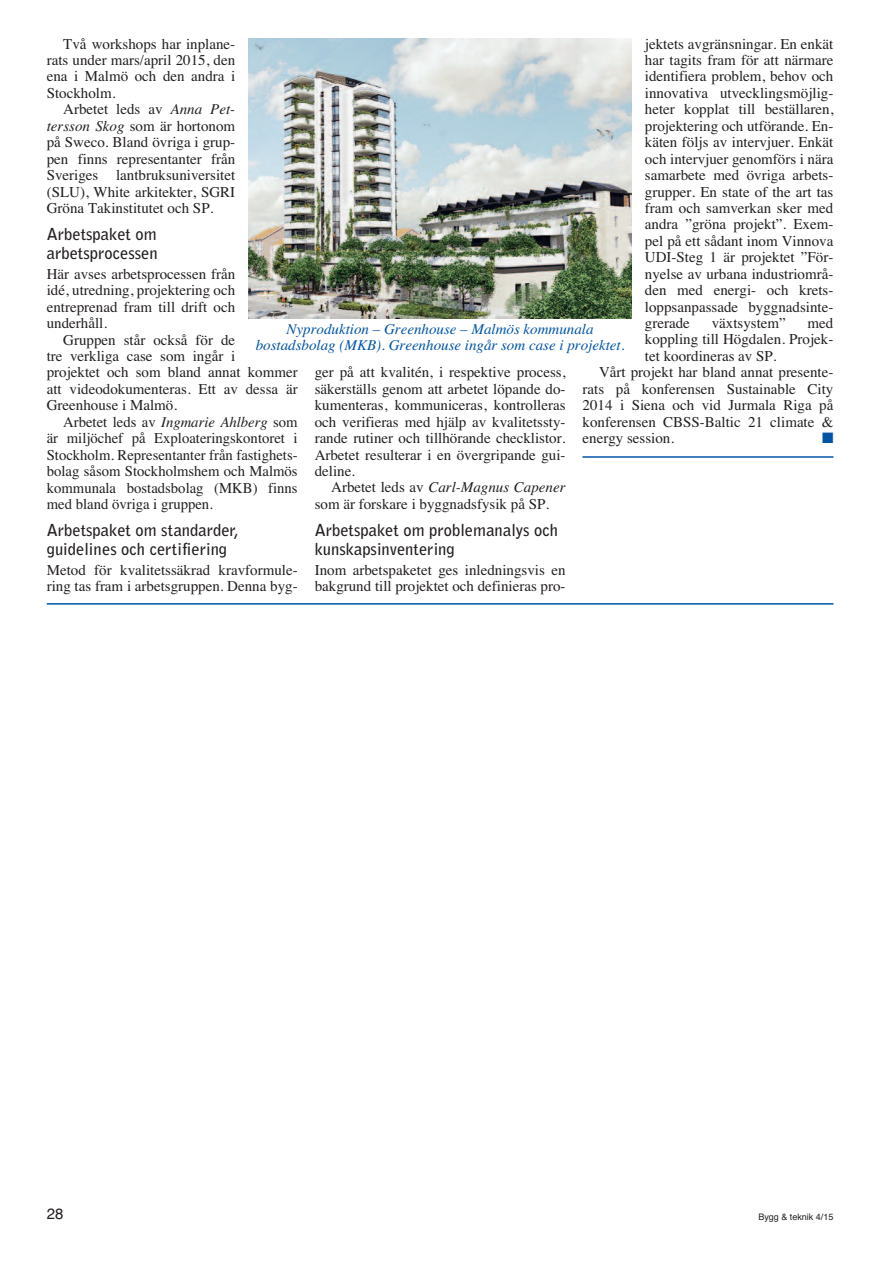
<style>
.page{position:relative;width:893px;height:1263px;background:#fff}
.page>*{position:absolute;margin:0;border:0;box-sizing:border-box;transform-origin:0 0}
.t1{font:700 16.5px/19.5px "Bell Gothic";color:#231f20}
.t2{font:15px/16.5px "Times";color:#231f20;text-align:justify}
.t3{font:italic 15px/16.5px "Times";color:#0154a6;text-align:center}
.t4{font:15px "Helvetica";color:#231f20}
.t5{font:15px "Zapf Dingbats";color:#0154a6}
.t6{font:9px "Helvetica";color:#231f20}
.s1{font-style:italic}
</style>
<div class="page">
<hr style="left:47px;top:603px;width:786px;height:2px;background:#0154a6">
<hr style="left:582px;top:456px;width:251px;height:2px;background:#0154a6">
<img style="left:249px;top:38px;width:382px;height:281px">
<p class="t2" style="left:47px;top:35px;width:190px;text-indent:17px">Två workshops har inplane&shy;rats under mars/april 2015, den ena i Malmö och den andra i Stockholm.</p>
<p class="t2" style="left:47px;top:101px;width:190px;text-indent:17px">Arbetet leds av <span class="s1">Anna Pet&shy;tersson Skog</span> som är hortonom på Sweco. Bland övriga i grup&shy;pen finns representanter från Sveriges lantbruksuniversitet (SLU), White arkitekter, SGRI Gröna Takinstitutet och SP.</p>
<p class="t1" style="left:47px;top:225px;width:112px">Arbetspaket om arbetsprocessen</p>
<p class="t2" style="left:47px;top:265px;width:190px">Här avses arbetsprocessen från idé, utredning, projektering och entreprenad fram till drift och underhåll.</p>
<p class="t2" style="left:47px;top:331px;width:252px;text-align:left;text-indent:17px">Gruppen står också för de<br>tre verkliga case som ingår i<br>projektet och som bland annat kommer att videodokumenteras. Ett av dessa är<br>Greenhouse i Malmö.</p>
<p class="t2" style="left:47px;top:413px;width:252px;text-indent:17px">Arbetet leds av <span class="s1">Ingmarie Ahlberg</span> som är miljöchef på Exploateringskontoret i Stockholm. Representanter från fastighets&shy;bolag såsom Stockholmshem och Malmös kommunala bostadsbolag (MKB) finns med bland övriga i gruppen.</p>
<p class="t1" style="left:47px;top:521px;width:193px">Arbetspaket om standarder, guidelines och certifiering</p>
<p class="t2" style="left:47px;top:561px;width:252px">Metod för kvalitetssäkrad kravformule&shy;ring tas fram i arbetsgruppen. Denna byg-</p>
<p class="t2" style="left:645px;top:35px;width:190px">jektets avgränsningar. En enkät har tagits fram för att närmare identifiera problem, behov och innovativa utvecklingsmöjlig&shy;heter kopplat till beställaren, projektering och utförande. En&shy;käten följs av intervjuer. Enkät och intervjuer genomförs i nära samarbete med övriga arbets&shy;grupper. En state of the art tas fram och samverkan sker med andra ”gröna projekt”. Exem&shy;pel på ett sådant inom Vinnova UDI-Steg 1 är projektet ”För&shy;nyelse av urbana industriområ&shy;den med energi- och krets&shy;loppsanpassade byggnadsinte&shy;grerade</p>
<p class="t2" style="left:712px;top:315px;width:76px">växtsystem”</p>
<p class="t2" style="left:808px;top:315px;width:27px">med</p>
<p class="t2" style="left:645px;top:331px;width:190px">koppling till Högdalen. Projek-</p>
<p class="t2" style="left:645px;top:347px;width:133px">tet koordineras av SP.</p>
<p class="t2" style="left:599px;top:364px;width:236px">Vårt projekt har bland annat presente-</p>
<p class="t2" style="left:583px;top:380px;width:252px">rats på konferensen Sustainable City</p>
<p class="t2" style="left:583px;top:397px;width:252px">2014 i Siena och vid Jurmala Riga på</p>
<p class="t2" style="left:583px;top:413px;width:252px">konferensen CBSS-Baltic 21 climate &amp;</p>
<p class="t2" style="left:583px;top:430px;width:93px">energy session.</p>
<p class="t5" style="left:822px;top:429px;width:13px">■</p>
<p class="t3" style="left:256px;top:320px;width:370px">Nyproduktion – Greenhouse – Malmös kommunala bostadsbolag (MKB). Greenhouse ingår som case i projektet.</p>
<p class="t2" style="left:315px;top:364px;width:252px">ger på att kvalitén, i respektive process, säkerställs genom att arbetet löpande do&shy;kumenteras, kommuniceras, kontrolleras och verifieras med hjälp av kvalitetssty&shy;rande rutiner och tillhörande checklistor.<br>Arbetet resulterar i en övergripande gui&shy;deline.</p>
<p class="t2" style="left:315px;top:479px;width:252px;text-indent:16px">Arbetet leds av <span class="s1">Carl-Magnus Capener </span>som är forskare i byggnadsfysik på SP.</p>
<p class="t1" style="left:315px;top:521px;width:245px">Arbetspaket om problemanalys och kunskapsinventering</p>
<p class="t2" style="left:315px;top:561px;width:252px">Inom arbetspaketet ges inledningsvis en bakgrund till projektet och definieras pro-</p>
<p class="t4" style="left:47px;top:1205px;width:18px">28</p>
<p class="t6" style="left:758px;top:1211px;width:77px">Bygg &amp; teknik 4/15</p>
</div>
